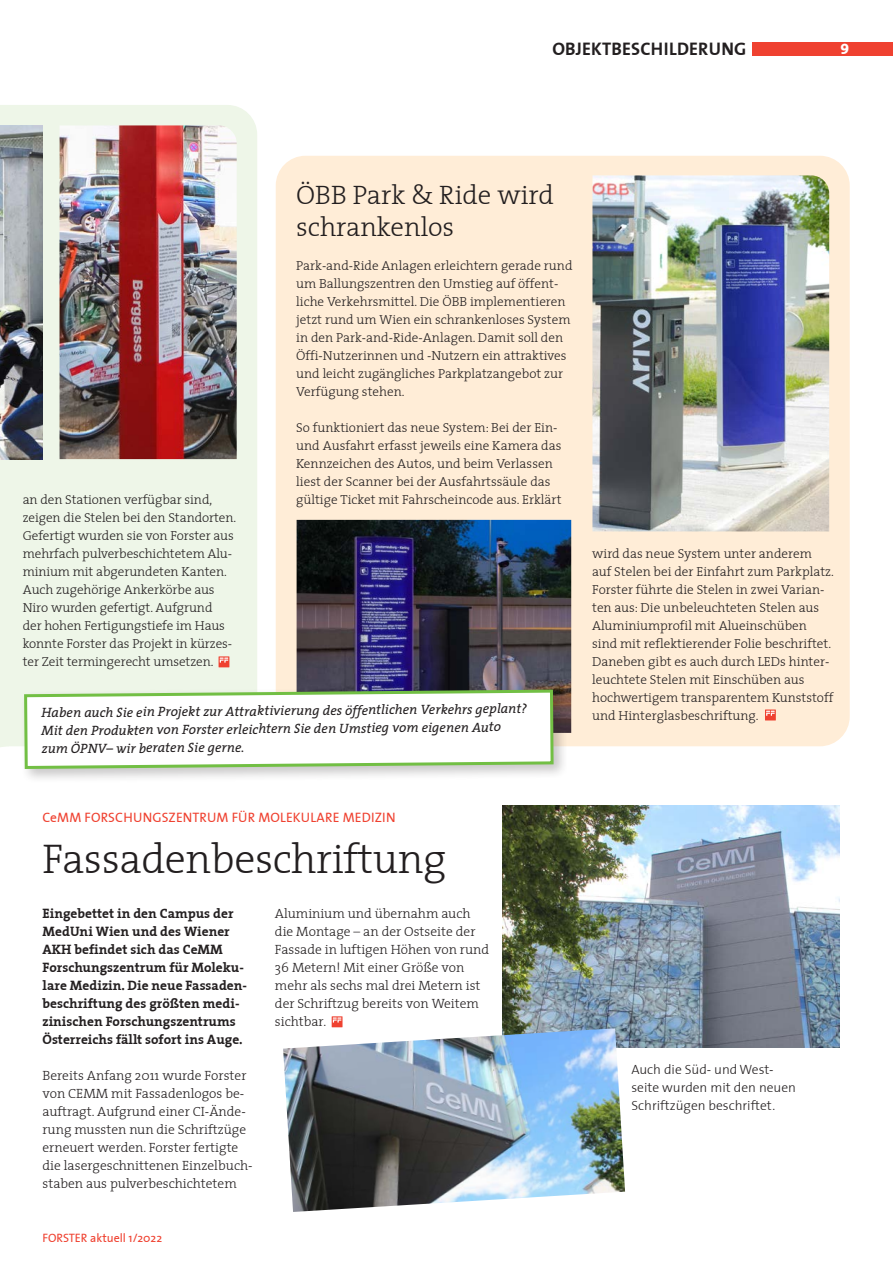
<style>
.page{position:relative;width:893px;height:1263px;background:#fff}
.page>*{position:absolute;margin:0;border:0;box-sizing:border-box;transform-origin:0 0}
.fa_Titel1{font:42px "The Serif Light Plain";letter-spacing:-.01em;color:#231f20}
.fa_Titel1-2{font:27px/32.4px "The Serif Light Plain";color:#231f20}
.t1{font:18px "The Sans Bold Plain";letter-spacing:.01em;color:#231f20}
.t2{font:15px "The Serif Extra Bold Caps";color:#fff}
.fa_Fließtext{font:13.5px/18px "The Serif Light Plain";color:#231f20}
.fa_Fließtext-2{font:13.5px/18px "The Serif Bold Plain";color:#231f20}
.fa_Fließtext_kasten{font:italic 13.5px/18.6px "The Serif";color:#231f20}
.t3{font:13.5px/18px "The Sans Light Plain";color:#231f20}
.fa_Titel1-3{font:13.5px "The Sans Plain";letter-spacing:.01em;color:#ef4130}
.fa_Fließtext-3{font:13.2px/18px "The Serif Light Plain";color:#231f20}
.t4{font:12px "The Sans Plain";color:#ef4130}
</style>
<div class="page">
<div style="left:753px;top:43px;width:140px;height:13px;background:#ef4130"></div>
<div style="left:276px;top:156px;width:574px;height:590px;background:#ffedd7;border-radius:30px"></div>
<div style="left:0;top:105px;width:257px;height:641px;background:#eef6e8"></div>
<img style="left:503px;top:806px;width:336px;height:241px">
<img style="left:283px;top:1028px;width:342px;height:184px">
<img style="left:297px;top:520px;width:274px;height:213px">
<div style="left:20px;top:685px;width:548px;height:99px;background:#231f20;opacity:.25"></div>
<svg style="left:23px;top:688px;width:532px;height:82px"></svg>
<img style="left:592px;top:175px;width:237px;height:356px">
<img style="left:60px;top:125px;width:177px;height:334px">
<svg style="left:0;top:743px;width:9px;height:4px"></svg>
<div style="left:332px;top:1016px;width:10px;height:11px;background:#ef4130"></div>
<svg style="left:333px;top:1017px;width:8px;height:5px"></svg>
<div style="left:219px;top:656px;width:10px;height:11px;background:#ef4130"></div>
<svg style="left:220px;top:657px;width:8px;height:6px"></svg>
<svg style="left:765px;top:709px;width:11px;height:11px"></svg>
<svg style="left:766px;top:711px;width:9px;height:5px"></svg>
<img style="left:0;top:125px;width:43px;height:334px">
<h3 class="t1" style="left:552px;top:34px;width:195px">OBJEKTBESCHILDERUNG</h3>
<p class="t2" style="left:840px;top:36px;width:10px">9</p>
<p class="fa_Fließtext-3" style="left:23px;top:490px;width:215px">an den Stationen verfügbar sind, zeigen die Stelen bei den Standorten.<br>Gefertigt wurden sie von Forster aus mehrfach pulverbeschichtetem Alu&shy;minium mit abgerundeten Kanten.<br>Auch zugehörige Ankerkörbe aus Niro wurden gefertigt. Aufgrund<br>der hohen Fertigungstiefe im Haus konnte Forster das Projekt in kürzes&shy;ter Zeit termingerecht umsetzen.</p>
<h1 class="fa_Titel1-2" style="left:296px;top:177px;width:259px">ÖBB Park &amp; Ride wird schrankenlos</h1>
<p class="fa_Fließtext-3" style="left:296px;top:256px;width:278px">Park-and-Ride Anlagen erleichtern gerade rund um Ballungszentren den Umstieg auf öffent&shy;liche Verkehrsmittel. Die ÖBB implementieren jetzt rund um Wien ein schrankenloses System in den Park-and-Ride-Anlagen. Damit soll den Öffi-Nutzerinnen und -Nutzern ein attraktives und leicht zugängliches Parkplatzangebot zur Verfügung stehen.</p>
<p class="fa_Fließtext-3" style="left:296px;top:418px;width:267px">So funktioniert das neue System: Bei der Ein&shy;und Ausfahrt erfasst jeweils eine Kamera das Kennzeichen des Autos, und beim Verlassen liest der Scanner bei der Ausfahrtssäule das gültige Ticket mit Fahrscheincode aus. Erklärt</p>
<p class="fa_Fließtext_kasten" style="left:41px;top:701px;width:487px">Haben auch Sie ein Projekt zur Attraktivierung des öffentlichen Verkehrs geplant?<br>Mit den Produkten von Forster erleichtern Sie den Umstieg vom eigenen Auto zum ÖPNV– wir beraten Sie gerne.</p>
<p class="fa_Fließtext-3" style="left:592px;top:544px;width:243px">wird das neue System unter anderem auf Stelen bei der Einfahrt zum Parkplatz.<br>Forster führte die Stelen in zwei Varian&shy;ten aus: Die unbeleuchteten Stelen aus Aluminiumprofil mit Alueinschüben sind mit reflektierender Folie beschriftet.<br>Daneben gibt es auch durch LEDs hinter&shy;leuchtete Stelen mit Einschüben aus hochwertigem transparentem Kunststoff und Hinterglasbeschriftung.</p>
<h1 class="fa_Titel1-3" style="left:43px;top:806px;width:355px">CeMM FORSCHUNGSZENTRUM FÜR MOLEKULARE MEDIZIN</h1>
<h1 class="fa_Titel1" style="left:43px;top:824px;width:406px">Fassadenbeschriftung</h1>
<p class="fa_Fließtext-2" style="left:43px;top:904px;width:206px">Eingebettet in den Campus der<br>MedUni Wien und des Wiener<br>AKH befindet sich das CeMM<br>Forschungszentrum für Moleku&shy;lare Medizin. Die neue Fassaden&shy;beschriftung des größten medi&shy;zinischen Forschungszentrums<br>Österreichs fällt sofort ins Auge.</p>
<p class="fa_Fließtext" style="left:43px;top:1066px;width:212px">Bereits Anfang 2011 wurde Forster von CEMM mit Fassadenlogos be&shy;auftragt. Aufgrund einer CI-Ände&shy;rung mussten nun die Schriftzüge erneuert werden. Forster fertigte die lasergeschnittenen Einzelbuch&shy;staben aus pulverbeschichtetem</p>
<p class="fa_Fließtext" style="left:275px;top:904px;width:216px">Aluminium und übernahm auch die Montage – an der Ostseite der<br>Fassade in luftigen Höhen von rund<br>36 Metern! Mit einer Größe von mehr als sechs mal drei Metern ist der Schriftzug bereits von Weitem sichtbar.</p>
<p class="t4" style="left:43px;top:1228px;width:121px">FORSTER aktuell 1/2022</p>
<p class="t3" style="left:631px;top:1059px;width:166px">Auch die Süd- und West&shy;seite wurden mit den neuen<br>Schriftzügen beschriftet.</p>
</div>
